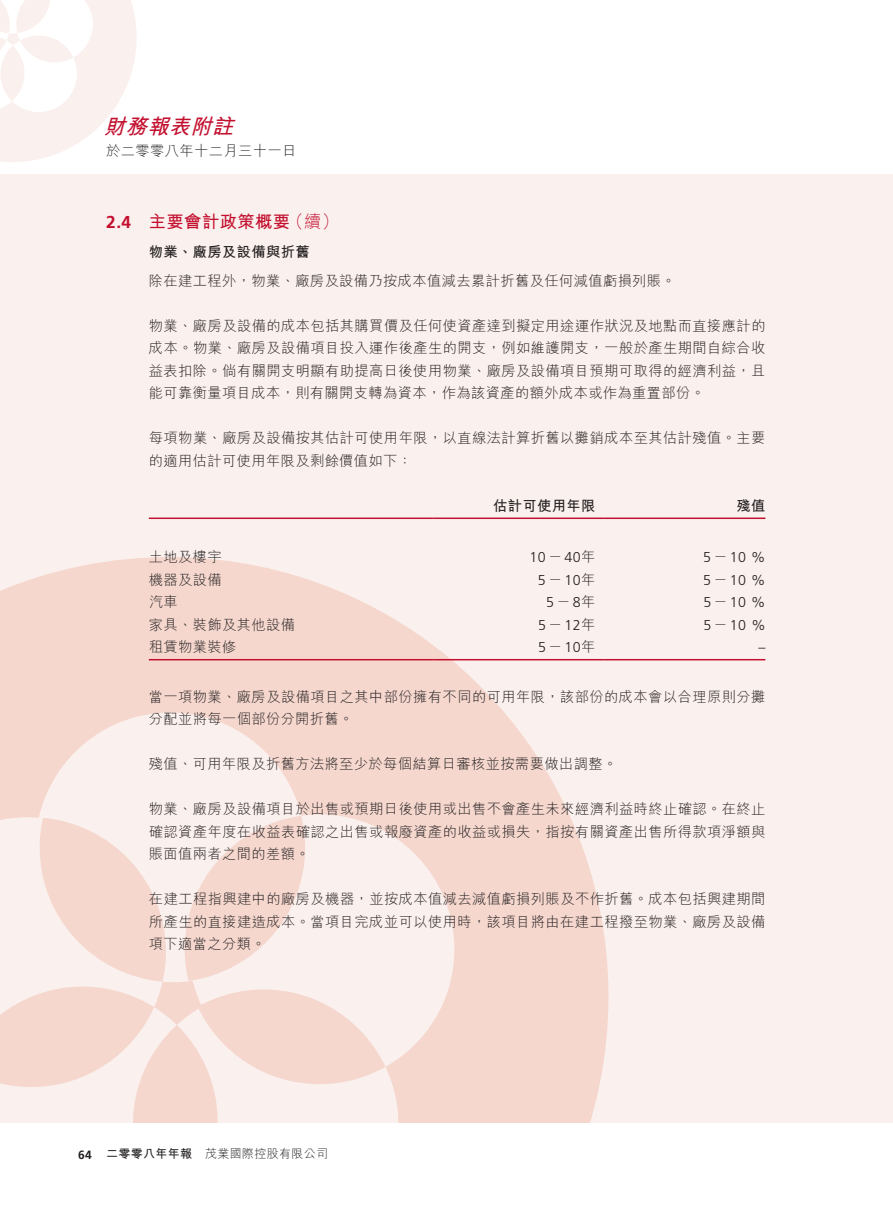
<style>
.page{position:relative;width:893px;height:1212px;background:#fff}
.page>*{position:absolute;margin:0;border:0;box-sizing:border-box;transform-origin:0 0}
.t1{font:italic 700 21px "M Hei HK";color:#c3102f}
.t2{font:700 17.25px "M Hei HK";letter-spacing:.03em;color:#c3102f}
.t3{font:300 14.25px/22.5px "M Hei HK";letter-spacing:.03em;color:#231f20;text-align:justify}
.t4{font:300 14.25px "Frutiger LT Std";letter-spacing:.03em;color:#231f20}
.t5{font:700 14.25px "M Hei HK";letter-spacing:.03em;color:#231f20}
.t6{font:300 12px "M Hei HK";letter-spacing:.03em;color:#231f20}
.s1{font-family:"Frutiger LT Std"}
.s2{font-weight:300}
.s3{font-family:"M Hei HK"}
.s4{font-family:"Frutiger LT Std";font-weight:700}
.s5{font-weight:700}
</style>
<div class="page">
<svg style="left:0;top:0;width:137px;height:162px"></svg>
<div style="left:0;top:46px;width:24px;height:55px;background:#faf0ed;border-radius:50%"></div>
<div style="left:0;top:174px;width:893px;height:949px;background:#faf0ed"></div>
<svg style="left:0;top:557px;width:608px;height:566px;fill:#f5d7ce"></svg>
<svg style="left:0;top:816px;width:385px;height:307px"></svg>
<hr style="left:149px;top:517px;width:285px;height:2px;background:#c3102f">
<hr style="left:434px;top:517px;width:170px;height:2px;background:#c3102f">
<hr style="left:604px;top:517px;width:161px;height:2px;background:#c3102f">
<hr style="left:149px;top:659px;width:285px;height:1px;background:#c3102f">
<hr style="left:434px;top:659px;width:170px;height:1px;background:#c3102f">
<hr style="left:604px;top:659px;width:161px;height:1px;background:#c3102f">
<h1 class="t1" style="left:104px;top:111px;width:138px">財務報表附註</h1>
<p class="t3" style="left:106px;top:139px;width:192px">於二零零八年十二月三十一日</p>
<p class="t2" style="left:106px;top:209px;width:234px"><span class="s1">2.4</span> 主要會計政策概要<span class="s2">（續）</span></p>
<p class="t5" style="left:149px;top:241px;width:162px">物業、廠房及設備與折舊</p>
<p class="t3" style="left:149px;top:269px;width:528px">除在建工程外，物業、廠房及設備乃按成本值減去累計折舊及任何減值虧損列賬。</p>
<p class="t3" style="left:149px;top:314px;width:618px">物業、廠房及設備的成本包括其購買價及任何使資產達到擬定用途運作狀況及地點而直接應計的成本。物業、廠房及設備項目投入運作後產生的開支，例如維護開支，一般於產生期間自綜合收益表扣除。倘有關開支明顯有助提高日後使用物業、廠房及設備項目預期可取得的經濟利益，且能可靠衡量項目成本，則有關開支轉為資本，作為該資產的額外成本或作為重置部份。</p>
<p class="t3" style="left:149px;top:426px;width:618px">每項物業、廠房及設備按其估計可使用年限，以直線法計算折舊以攤銷成本至其估計殘值。主要的適用估計可使用年限及剩餘價值如下：</p>
<p class="t5" style="left:493px;top:495px;width:104px">估計可使用年限</p>
<p class="t5" style="left:737px;top:495px;width:30px">殘值</p>
<p class="t3" style="left:149px;top:545px;width:74px">土地及樓宇</p>
<p class="t4" style="left:530px;top:549px;width:67px">10<span class="s3">－</span>40<span class="s3">年</span></p>
<p class="t4" style="left:703px;top:549px;width:64px">5<span class="s3">－</span>10 %</p>
<p class="t3" style="left:149px;top:568px;width:74px">機器及設備</p>
<p class="t4" style="left:538px;top:572px;width:59px">5<span class="s3">－</span>10<span class="s3">年</span></p>
<p class="t4" style="left:703px;top:572px;width:64px">5<span class="s3">－</span>10 %</p>
<p class="t3" style="left:149px;top:590px;width:30px">汽車</p>
<p class="t4" style="left:546px;top:594px;width:51px">5<span class="s3">－</span>8<span class="s3">年</span></p>
<p class="t4" style="left:703px;top:594px;width:64px">5<span class="s3">－</span>10 %</p>
<p class="t3" style="left:149px;top:613px;width:148px">家具、裝飾及其他設備</p>
<p class="t4" style="left:538px;top:617px;width:59px">5<span class="s3">－</span>12<span class="s3">年</span></p>
<p class="t4" style="left:703px;top:617px;width:64px">5<span class="s3">－</span>10 %</p>
<p class="t3" style="left:149px;top:635px;width:89px">租賃物業裝修</p>
<p class="t4" style="left:538px;top:639px;width:59px">5<span class="s3">－</span>10<span class="s3">年</span></p>
<p class="t4" style="left:758px;top:639px;width:9px">–</p>
<p class="t3" style="left:149px;top:685px;width:618px">當一項物業、廠房及設備項目之其中部份擁有不同的可用年限，該部份的成本會以合理原則分攤分配並將每一個部份分開折舊。</p>
<p class="t3" style="left:149px;top:752px;width:470px">殘值、可用年限及折舊方法將至少於每個結算日審核並按需要做出調整。</p>
<p class="t3" style="left:149px;top:797px;width:618px">物業、廠房及設備項目於出售或預期日後使用或出售不會產生未來經濟利益時終止確認。在終止確認資產年度在收益表確認之出售或報廢資產的收益或損失，指按有關資產出售所得款項淨額與賬面值兩者之間的差額。</p>
<p class="t3" style="left:149px;top:887px;width:618px">在建工程指興建中的廠房及機器，並按成本值減去減值虧損列賬及不作折舊。成本包括興建期間所產生的直接建造成本。當項目完成並可以使用時，該項目將由在建工程撥至物業、廠房及設備項下適當之分類。</p>
<p class="t6" style="left:78px;top:1145px;width:251px"><span class="s4">64</span> <span class="s5">二零零八年年報</span> 茂業國際控股有限公司</p>
</div>
